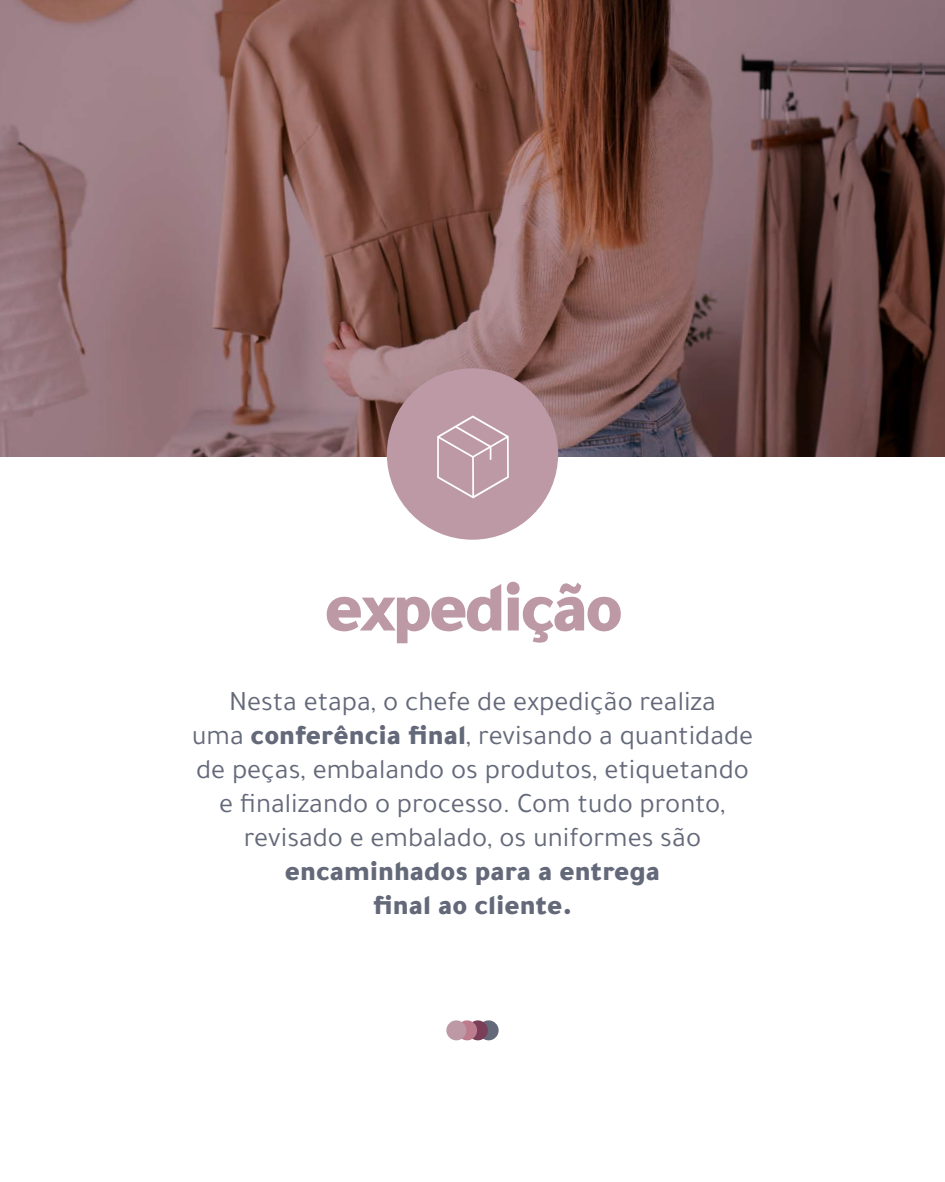
<style>
.page{position:relative;width:945px;height:1182px;background:#fff}
.page>*{position:absolute;margin:0;border:0;box-sizing:border-box;transform-origin:0 0}
.t1{font:900 72.36px "Tajawal";letter-spacing:-.05em;color:#bd99a6}
.t2{font:28.26px/33.9px "Tajawal";color:#64697a;text-align:center}
.t3{font:900 28.26px/33.9px "Tajawal";color:#64697a;text-align:center}
.s1{font-weight:900}
</style>
<div class="page">
<svg style="left:0;top:0;width:945px;height:457px;background:#7f5b59"></svg>
<div style="left:387px;top:368px;width:171px;height:171px;background:#bd99a6;border-radius:50%"></div>
<svg style="left:437px;top:415px;width:72px;height:83px"></svg>
<div style="left:479px;top:1020px;width:20px;height:20px;background:#64697a;border-radius:50%"></div>
<div style="left:468px;top:1020px;width:20px;height:20px;background:#7a3f56;border-radius:50%"></div>
<div style="left:457px;top:1020px;width:20px;height:20px;background:#bd7b8e;border-radius:50%"></div>
<div style="left:446px;top:1020px;width:20px;height:20px;background:#bd99a6;border-radius:50%"></div>
<h1 class="t1" style="left:324px;top:545px;width:301px">expedição</h1>
<p class="t2" style="left:192px;top:684px;width:563px">Nesta etapa, o chefe de expedição realiza<br>uma <span class="s1">conferência final</span>, revisando a quantidade de peças, embalando os produtos, etiquetando e finalizando o processo. Com tudo pronto, revisado e embalado, os uniformes são</p>
<p class="t3" style="left:285px;top:852px;width:377px">encaminhados para a entrega final ao cliente.</p>
</div>
